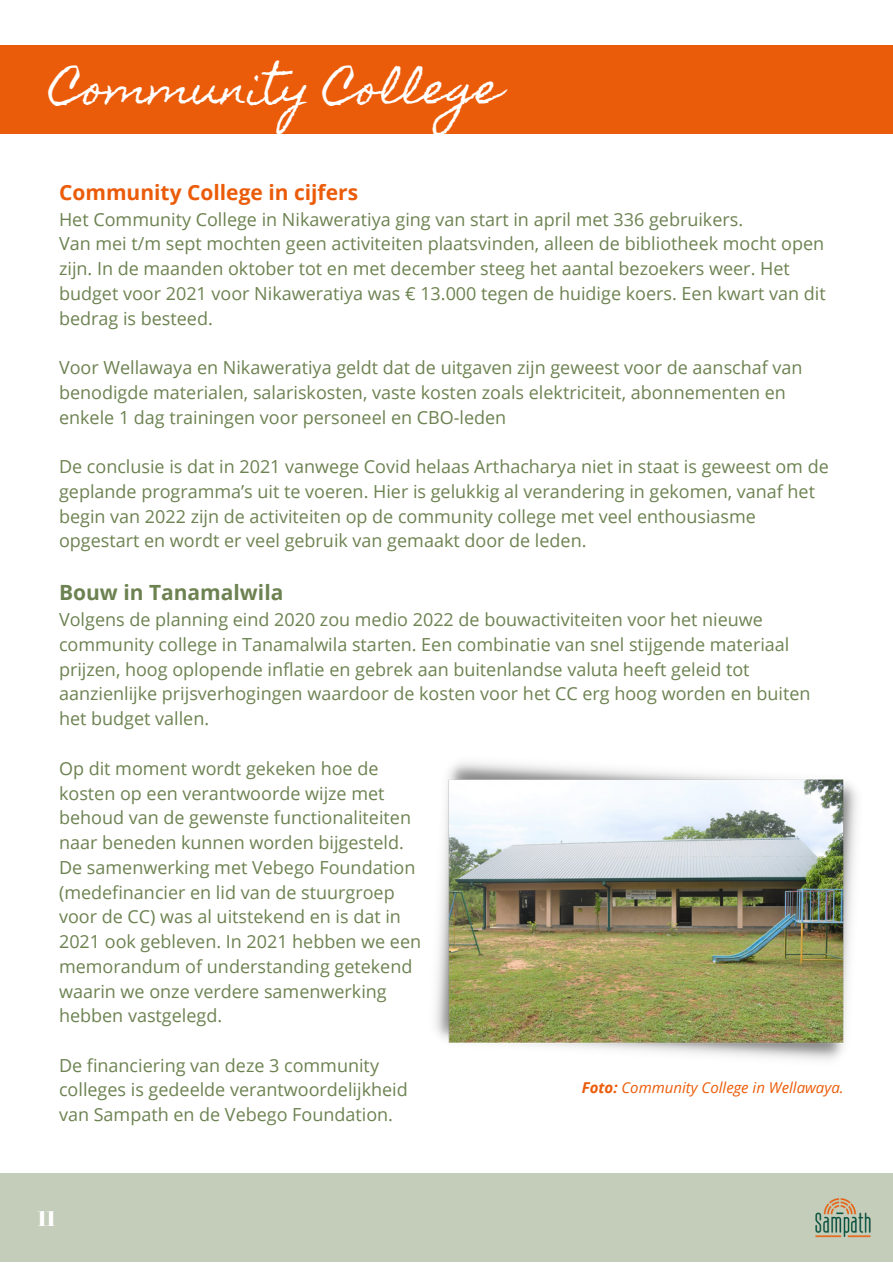
<style>
.page{position:relative;width:893px;height:1264px;background:#fff}
.page>*{position:absolute;margin:0;border:0;box-sizing:border-box;transform-origin:0 0}
.t1{font:42px "Homemade Apple";color:#fff}
.t2{font:700 21px "Open Sans";color:#eb5c0a}
.t3{font:700 21px "Open Sans";color:#6d8251}
.t4{font:21px "Abril Fatface";color:#fff}
.t5{font:18px/24.8px "Open Sans";color:#6d8251}
.t6{font:italic 15px "Open Sans";color:#eb5c0a}
.s1{font-weight:700}
</style>
<div class="page">
<div style="left:0;top:1173px;width:892px;height:88px;background:#c4cdb9"></div>
<img style="left:815px;top:1198px;width:56px;height:40px">
<div style="left:0;top:45px;width:892px;height:88px;background:#eb5c0a"></div>
<img style="left:435px;top:762px;width:422px;height:298px">
<h1 class="t1" style="left:51px;top:63px;width:452px">Community College</h1>
<p class="t2" style="left:59px;top:177px;width:300px">Community College in cijfers</p>
<p class="t5" style="left:59px;top:206px;width:768px">Het Community College in Nikaweratiya ging van start in april met 336 gebruikers.<br>Van mei t/m sept mochten geen activiteiten plaatsvinden, alleen de bibliotheek mocht open zijn. In de maanden oktober tot en met december steeg het aantal bezoekers weer. Het budget voor 2021 voor Nikaweratiya was € 13.000 tegen de huidige koers. Een kwart van dit bedrag is besteed.</p>
<p class="t5" style="left:59px;top:355px;width:745px">Voor Wellawaya en Nikaweratiya geldt dat de uitgaven zijn geweest voor de aanschaf van benodigde materialen, salariskosten, vaste kosten zoals elektriciteit, abonnementen en enkele 1 dag trainingen voor personeel en CBO-leden</p>
<p class="t5" style="left:59px;top:454px;width:771px">De conclusie is dat in 2021 vanwege Covid helaas Arthacharya niet in staat is geweest om de geplande programma’s uit te voeren. Hier is gelukkig al verandering in gekomen, vanaf het begin van 2022 zijn de activiteiten op de community college met veel enthousiasme opgestart en wordt er veel gebruik van gemaakt door de leden.</p>
<p class="t3" style="left:59px;top:577px;width:226px">Bouw in Tanamalwila</p>
<p class="t5" style="left:59px;top:606px;width:752px">Volgens de planning eind 2020 zou medio 2022 de bouwactiviteiten voor het nieuwe community college in Tanamalwila starten. Een combinatie van snel stijgende materiaal prijzen, hoog oplopende inflatie en gebrek aan buitenlandse valuta heeft geleid tot aanzienlijke prijsverhogingen waardoor de kosten voor het CC erg hoog worden en buiten het budget vallen.</p>
<p class="t5" style="left:59px;top:755px;width:363px">Op dit moment wordt gekeken hoe de kosten op een verantwoorde wijze met behoud van de gewenste functionaliteiten naar beneden kunnen worden bijgesteld.<br>De samenwerking met Vebego Foundation (medefinancier en lid van de stuurgroep voor de CC) was al uitstekend en is dat in 2021 ook gebleven. In 2021 hebben we een memorandum of understanding getekend waarin we onze verdere samenwerking hebben vastgelegd.</p>
<p class="t5" style="left:59px;top:1052px;width:350px">De financiering van deze 3 community colleges is gedeelde verantwoordelijkheid van Sampath en de Vebego Foundation.</p>
<p class="t4" style="left:38px;top:1203px;width:19px">11</p>
<p class="t6" style="left:581px;top:1076px;width:263px"><span class="s1">Foto:</span> Community College in Wellawaya.</p>
</div>
